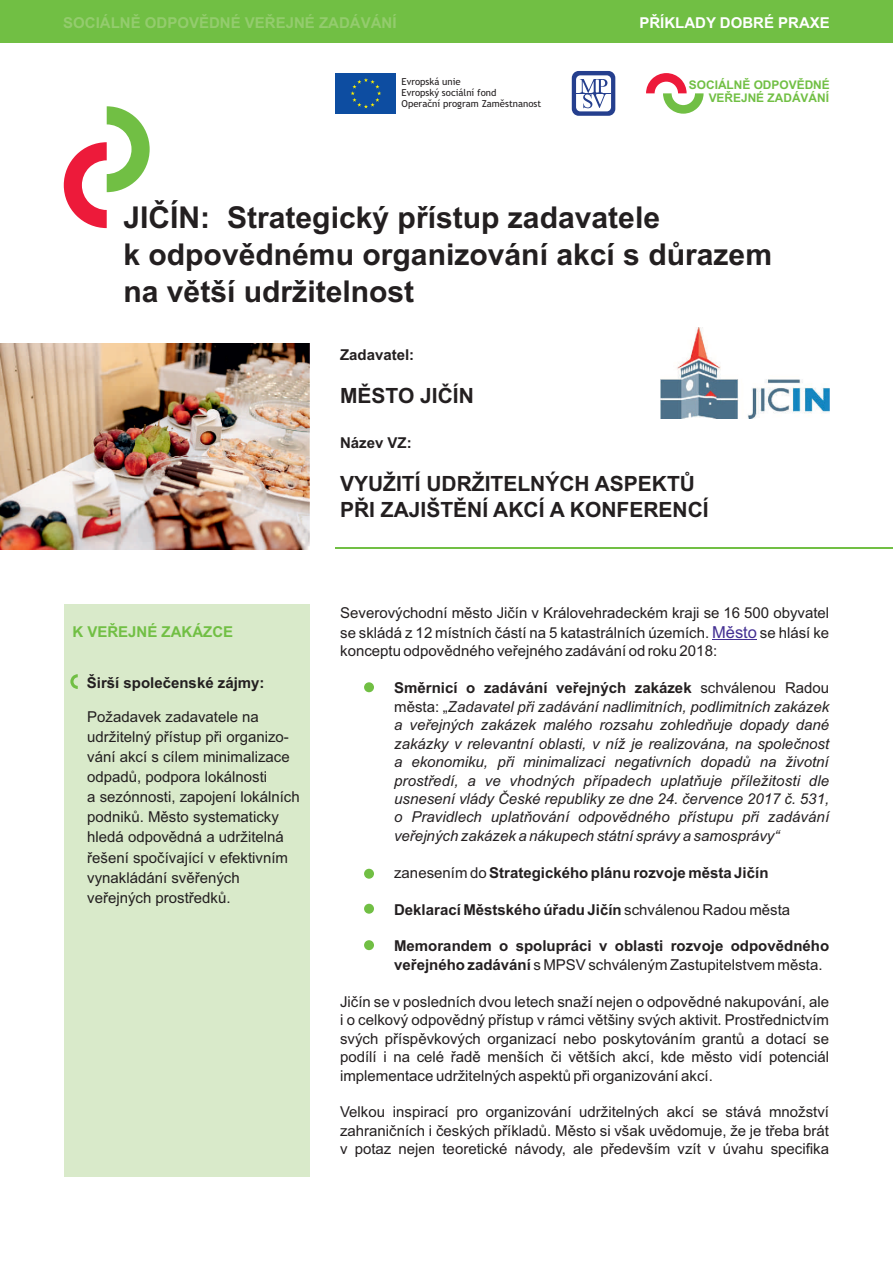
<style>
.page{position:relative;width:893px;height:1263px;background:#fff}
.page>*{position:absolute;margin:0;border:0;box-sizing:border-box;transform-origin:0 0}
.t1{font:700 30.15px/36.9px "Arial";color:#231f20}
.t2{font:700 21px/25.8px "Arial";color:#231f20}
.t3{font:15px/20.1px "Arial";color:#231f20;text-align:justify}
.t4{font:italic 15px/18.5px "Arial";color:#231f20;text-align:justify}
.t5{font:700 15px/18.5px "Arial";color:#231f20}
.t6{font:700 15px "Arial";color:#94cc6e}
.t7{font:700 15px "Arial";color:#fff}
.t8{font:700 15px "Arial";color:#71bf44}
.t9{font:700 11.85px/12.8px "Arial";color:#71bf44;text-align:right}
.t10{font:9.6px/11.1px "Trebuchet MS";color:#231f20}
.s1{font-size:16.5px;color:#432f92}
.s2{font-style:normal}
.s3{font-weight:700;font-style:normal}
.s4{font-weight:400}
</style>
<div class="page">
<div style="left:0;top:0;width:893px;height:43px;background:#71bf44"></div>
<hr style="left:712px;top:639px;width:45px;height:1px;background:#432f92">
<hr style="left:336px;top:547px;width:557px;height:1px;background:#71bf44">
<svg style="left:64px;top:106px;width:86px;height:122px"></svg>
<svg style="left:572px;top:71px;width:43px;height:45px"></svg>
<div style="left:334px;top:72px;width:63px;height:43px;background:#0d4da1"></div>
<svg style="left:351px;top:78px;width:30px;height:30px"></svg>
<svg style="left:646px;top:73px;width:58px;height:41px"></svg>
<div style="left:64px;top:604px;width:245px;height:573px;background:#d9eaca"></div>
<svg style="left:70px;top:674px;width:8px;height:15px"></svg>
<img style="left:661px;top:327px;width:168px;height:92px">
<img style="left:0;top:343px;width:310px;height:207px">
<div style="left:364px;top:682px;width:10px;height:10px;background:#71bf44;border-radius:50%"></div>
<div style="left:364px;top:869px;width:10px;height:10px;background:#71bf44;border-radius:50%"></div>
<div style="left:364px;top:904px;width:10px;height:10px;background:#71bf44;border-radius:50%"></div>
<div style="left:364px;top:940px;width:10px;height:10px;background:#71bf44;border-radius:50%"></div>
<p class="t6" style="left:63px;top:17px;width:335px">SOCIÁLNĚ ODPOVĚDNÉ VEŘEJNÉ ZADÁVÁNÍ</p>
<p class="t7" style="left:639px;top:17px;width:192px">PŘÍKLADY DOBRÉ PRAXE</p>
<p class="t10" style="left:402px;top:77px;width:141px">Evropská unie<br>Evropský sociální fond<br>Operační program Zaměstnanost</p>
<p class="t9" style="left:689px;top:80px;width:142px">SOCIÁLNĚ ODPOVĚDNÉ<br>VEŘEJNÉ ZADÁVÁNÍ</p>
<h1 class="t1" style="left:123px;top:201px;width:650px">JIČÍN: Strategický přístup zadavatele<br>k odpovědnému organizování akcí s důrazem na větší udržitelnost</h1>
<p class="t8" style="left:72px;top:626px;width:162px">K VEŘEJNÉ ZAKÁZCE</p>
<p class="t5" style="left:87px;top:675px;width:179px">Širší společenské zájmy:</p>
<p class="t3" style="left:87px;top:708px;width:214px;text-align:left">Požadavek zadavatele na udržitelný přístup při organizo&shy;vání akcí s cílem minimalizace odpadů, podpora lokálnosti<br>a sezónnosti, zapojení lokálních podniků. Město systematicky hledá odpovědná a udržitelná řešení spočívající v efektivním vynakládání svěřených veřejných prostředků.</p>
<p class="t5" style="left:340px;top:347px;width:76px">Zadavatel:</p>
<h2 class="t2" style="left:340px;top:384px;width:135px">MĚSTO JIČÍN</h2>
<p class="t5" style="left:340px;top:435px;width:73px">Název VZ:</p>
<h2 class="t2" style="left:340px;top:473px;width:370px">VYUŽITÍ UDRŽITELNÝCH ASPEKTŮ<br>PŘI ZAJIŠTĚNÍ AKCÍ A KONFERENCÍ</h2>
<p class="t3" style="left:340px;top:604px;width:490px;line-height:19.4px">Severovýchodní město Jičín v Královehradeckém kraji se 16 500 obyvatel se skládá z 12 místních částí na 5 katastrálních územích. <span class="s1">Město</span> se hlásí ke konceptu odpovědného veřejného zadávání od roku 2018:</p>
<p class="t4" style="left:394px;top:680px;width:437px;text-indent:-27px"><span class="s2">·</span> <span class="s3">Směrnicí o zadávání veřejných zakázek</span> <span class="s2">schválenou Radou města: „</span>Zadavatel při zadávání nadlimitních, podlimitních zakázek a veřejných zakázek malého rozsahu zohledňuje dopady dané zakázky v relevantní oblasti, v níž je realizována, na společnost a ekonomiku, při minimalizaci negativních dopadů na životní prostředí, a ve vhodných případech uplatňuje příležitosti dle usnesení vlády České republiky ze dne 24. července 2017 č. 531, o Pravidlech uplatňování odpovědného přístupu při zadávání veřejných zakázek a nákupech státní správy a samosprávy“</p>
<p class="t5" style="left:367px;top:864px;width:403px"><span class="s4">· zanesením do</span> Strategického plánu rozvoje města Jičín</p>
<p class="t5" style="left:367px;top:901px;width:425px"><span class="s4">·</span> Deklarací Městského úřadu Jičín <span class="s4">schválenou Radou města</span></p>
<p class="t5" style="left:394px;top:938px;width:436px;text-indent:-27px"><span class="s4">·</span> Memorandem o spolupráci v oblasti rozvoje odpovědného veřejného zadávání <span class="s4">s MPSV schváleným Zastupitelstvem města.</span></p>
<p class="t3" style="left:340px;top:994px;width:490px;line-height:18.5px">Jičín se v posledních dvou letech snaží nejen o odpovědné nakupování, ale i o celkový odpovědný přístup v rámci většiny svých aktivit. Prostřednictvím svých příspěvkových organizací nebo poskytováním grantů a dotací se podílí i na celé řadě menších či větších akcí, kde město vidí potenciál implementace udržitelných aspektů při organizování akcí.</p>
<p class="t3" style="left:340px;top:1104px;width:490px;line-height:18.5px">Velkou inspirací pro organizování udržitelných akcí se stává množství zahraničních i českých příkladů. Město si však uvědomuje, že je třeba brát v potaz nejen teoretické návody, ale především vzít v úvahu specifika</p>
</div>
